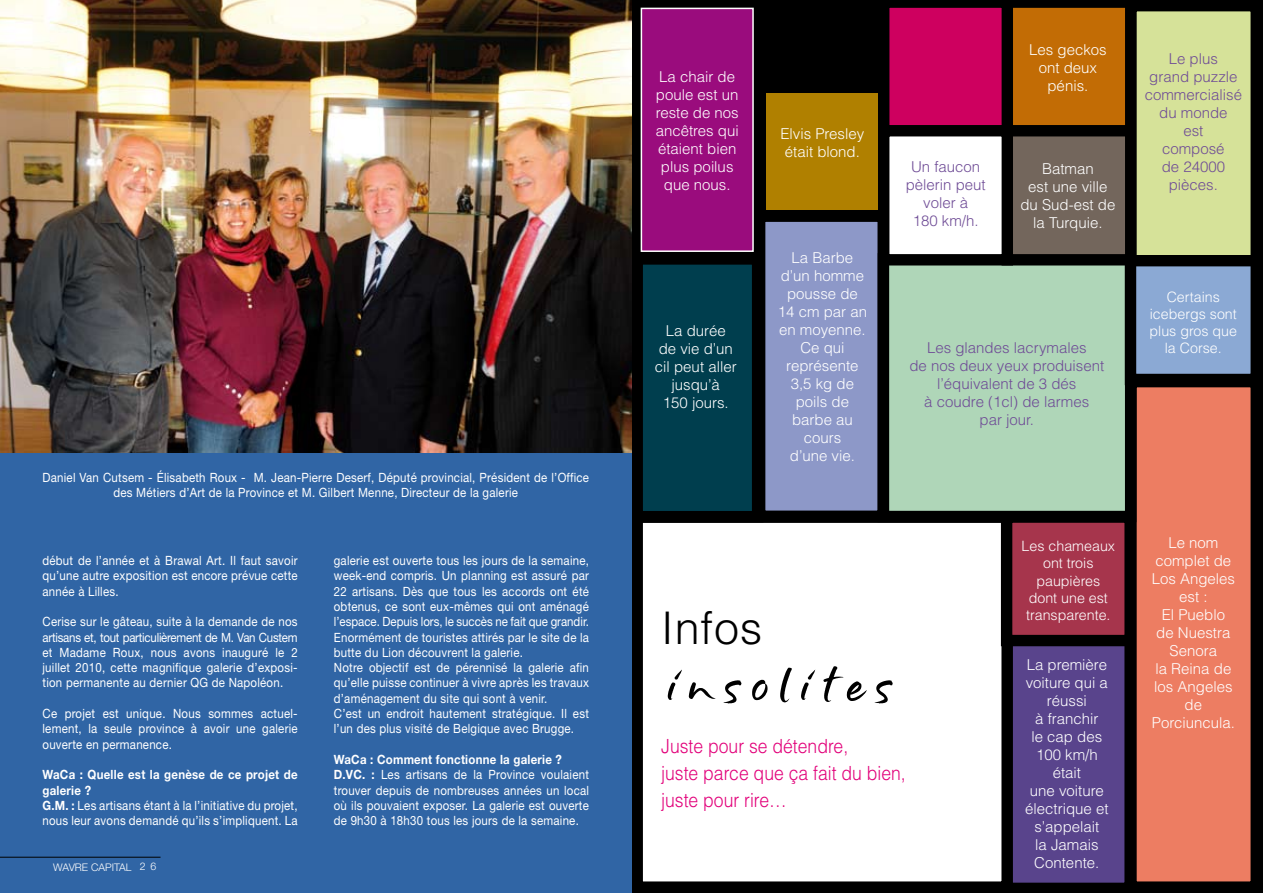
<style>
.page{position:relative;width:1263px;height:893px;background:#fff}
.page>*{position:absolute;margin:0;border:0;box-sizing:border-box;transform-origin:0 0}
.t1{font:66px "Flora";letter-spacing:.02em;color:#000}
.t2{font:300 45px "Helvetica";letter-spacing:.02em;color:#000}
.t3{font:300 19.5px/27px "Helvetica";color:#e2007a;scale:.9 1}
.t4{font:300 15px/18px "Helvetica";color:#fff;text-align:center}
.t5{font:300 15px/18px "Helvetica";color:#6f4c96;text-align:center}
.t6{font:300 14.25px/17.1px "Helvetica";color:#fff;text-align:center}
.t7{font:12.75px/15.3px "Helvetica Neue";letter-spacing:.02em;color:#fff;scale:.9 1}
.t8{font:300 10.5px "Helvetica Neue";color:#fff}
.s1{font-weight:700}
</style>
<div class="page">
<div style="left:631px;top:0;width:632px;height:893px;background:#000"></div>
<div style="left:1013px;top:646px;width:112px;height:237px;background:#59448c"></div>
<div style="left:637px;top:517px;width:370px;height:370px;background:#fff"></div>
<div style="left:631px;top:511px;width:382px;height:382px;border:11px solid #000"></div>
<div style="left:1006px;top:517px;width:124px;height:124px;background:#a6354c"></div>
<div style="left:1001px;top:511px;width:135px;height:135px;border:11px solid #000"></div>
<div style="left:1131px;top:382px;width:125px;height:505px;background:#ed7d62"></div>
<div style="left:1125px;top:376px;width:137px;height:517px;border:11px solid #000"></div>
<div style="left:760px;top:216px;width:123px;height:300px;background:#8d98c8"></div>
<div style="left:754px;top:210px;width:135px;height:312px;border:11px solid #000"></div>
<div style="left:637px;top:259px;width:121px;height:258px;background:#003e4e"></div>
<div style="left:631px;top:253px;width:132px;height:269px;border:11px solid #000"></div>
<div style="left:883px;top:259px;width:248px;height:257px;background:#afd6b8"></div>
<div style="left:878px;top:253px;width:258px;height:269px;border:11px solid #000"></div>
<div style="left:1130px;top:250px;width:126px;height:129px;background:#8ba9d4"></div>
<div style="left:1125px;top:245px;width:137px;height:140px;border:11px solid #000"></div>
<svg style="left:889px;top:7px;width:236px;height:118px;background:#bc322f"></svg>
<div style="left:1007px;top:131px;width:124px;height:129px;background:#73665c"></div>
<div style="left:1001px;top:125px;width:135px;height:140px;border:11px solid #000"></div>
<div style="left:884px;top:131px;width:123px;height:129px;background:#fff"></div>
<div style="left:878px;top:125px;width:135px;height:140px;border:11px solid #000"></div>
<div style="left:1131px;top:6px;width:125px;height:255px;background:#d6e299"></div>
<div style="left:1125px;top:0;width:137px;height:266px;border:11px solid #000"></div>
<div style="left:766px;top:93px;width:112px;height:117px;background:#b08000"></div>
<div style="left:641px;top:8px;width:112px;height:243px;background:#9a0c7d"></div>
<div style="left:641px;top:8px;width:113px;height:244px;border:2px solid #fff"></div>
<div style="left:0;top:0;width:631px;height:893px;background:#3065a5"></div>
<img style="left:0;top:0;width:631px;height:453px">
<hr style="left:0;top:857px;width:161px;height:1px;background:#000">
<p class="t7" style="left:43px;top:470px;width:609px;text-align:center">Daniel Van Cutsem - Élisabeth Roux - M. Jean-Pierre Deserf, Député provincial, Président de l’Office des Métiers d’Art de la Province et M. Gilbert Menne, Directeur de la galerie</p>
<p class="t7" style="left:43px;top:553px;width:285px;text-align:justify">début de l’année et à Brawal Art. Il faut savoir qu’une autre exposition est encore prévue cette année à Lilles.</p>
<p class="t7" style="left:43px;top:614px;width:285px;text-align:justify">Cerise sur le gâteau, suite à la demande de nos artisans et, tout particulièrement de M. Van Custem et Madame Roux, nous avons inauguré le 2 juillet 2010, cette magnifique galerie d’exposi&shy;tion permanente au dernier QG de Napoléon.</p>
<p class="t7" style="left:43px;top:706px;width:285px;text-align:justify">Ce projet est unique. Nous sommes actuel&shy;lement, la seule province à avoir une galerie ouverte en permanence.</p>
<p class="t7" style="left:43px;top:767px;width:285px"><span class="s1">WaCa : Quelle est la genèse de ce projet de galerie ?<br>G.M. :</span> Les artisans étant à la l’initiative du projet, nous leur avons demandé qu’ils s’impliquent. La</p>
<p class="t8" style="left:53px;top:860px;width:74px">WAVRE CApital</p>
<p class="t8" style="left:140px;top:860px;width:18px">2 6</p>
<p class="t7" style="left:334px;top:553px;width:285px">galerie est ouverte tous les jours de la semaine, week-end compris. Un planning est assuré par 22 artisans. Dès que tous les accords ont été obtenus, ce sont eux-mêmes qui ont aménagé l’espace. Depuis lors, le succès ne fait que grandir.<br>Enormément de touristes attirés par le site de la butte du Lion découvrent la galerie.<br>Notre objectif est de pérennisé la galerie afin qu’elle puisse continuer à vivre après les travaux d’aménagement du site qui sont à venir.<br>C’est un endroit hautement stratégique. Il est l’un des plus visité de Belgique avec Brugge.</p>
<p class="t7" style="left:334px;top:751px;width:285px"><span class="s1">WaCa : Comment fonctionne la galerie ?<br>D.VC. :</span> Les artisans de la Province voulaient trouver depuis de nombreuses années un local où ils pouvaient exposer. La galerie est ouverte de 9h30 à 18h30 tous les jours de la semaine.</p>
<p class="t4" style="left:656px;top:67px;width:85px">La chair de poule est un reste de nos ancêtres qui étaient bien plus poilus que nous.</p>
<p class="t4" style="left:655px;top:321px;width:83px">La durée<br>de vie d’un cil peut aller jusqu’à<br>150 jours.</p>
<p class="t4" style="left:780px;top:124px;width:85px;text-align:left">Elvis Presley était blond.</p>
<p class="t4" style="left:778px;top:249px;width:91px">La Barbe d’un homme pousse de<br>14 cm par an en moyenne.<br>Ce qui représente<br>3,5 kg de poils de barbe au cours<br>d’une vie.</p>
<p class="t5" style="left:906px;top:157px;width:82px">Un faucon pèlerin peut voler à<br>180 km/h.</p>
<p class="t4" style="left:1029px;top:40px;width:79px">Les geckos ont deux pénis.</p>
<p class="t4" style="left:1020px;top:159px;width:97px">Batman<br>est une ville du Sud-est de la Turquie.</p>
<p class="t5" style="left:909px;top:338px;width:196px">Les glandes lacrymales<br>de nos deux yeux produisent l’équivalent de 3 dés<br>à coudre (1cl) de larmes<br>par jour.</p>
<h2 class="t2" style="left:661px;top:599px;width:103px">Infos</h2>
<h1 class="t1" style="left:661px;top:658px;width:236px">insolites</h1>
<h3 class="t3" style="left:661px;top:732px;width:273px">Juste pour se détendre,<br>juste parce que ça fait du bien, juste pour rire…</h3>
<p class="t6" style="left:1021px;top:537px;width:95px">Les chameaux ont trois paupières dont une est transparente.</p>
<p class="t4" style="left:1025px;top:655px;width:85px">La première voiture qui a réussi<br>à franchir<br>le cap des<br>100 km/h était<br>une voiture électrique et s’appelait<br>la Jamais<br>Contente.</p>
<p class="t5" style="left:1145px;top:50px;width:99px">Le plus<br>grand puzzle commercialisé du monde<br>est<br>composé<br>de 24000 pièces.</p>
<p class="t6" style="left:1149px;top:288px;width:89px">Certains icebergs sont plus gros que la Corse.</p>
<p class="t4" style="left:1152px;top:534px;width:85px">Le nom complet de<br>Los Angeles est :<br>El Pueblo de Nuestra<br>Senora<br>la Reina de los Angeles de<br>Porciuncula.</p>
</div>
